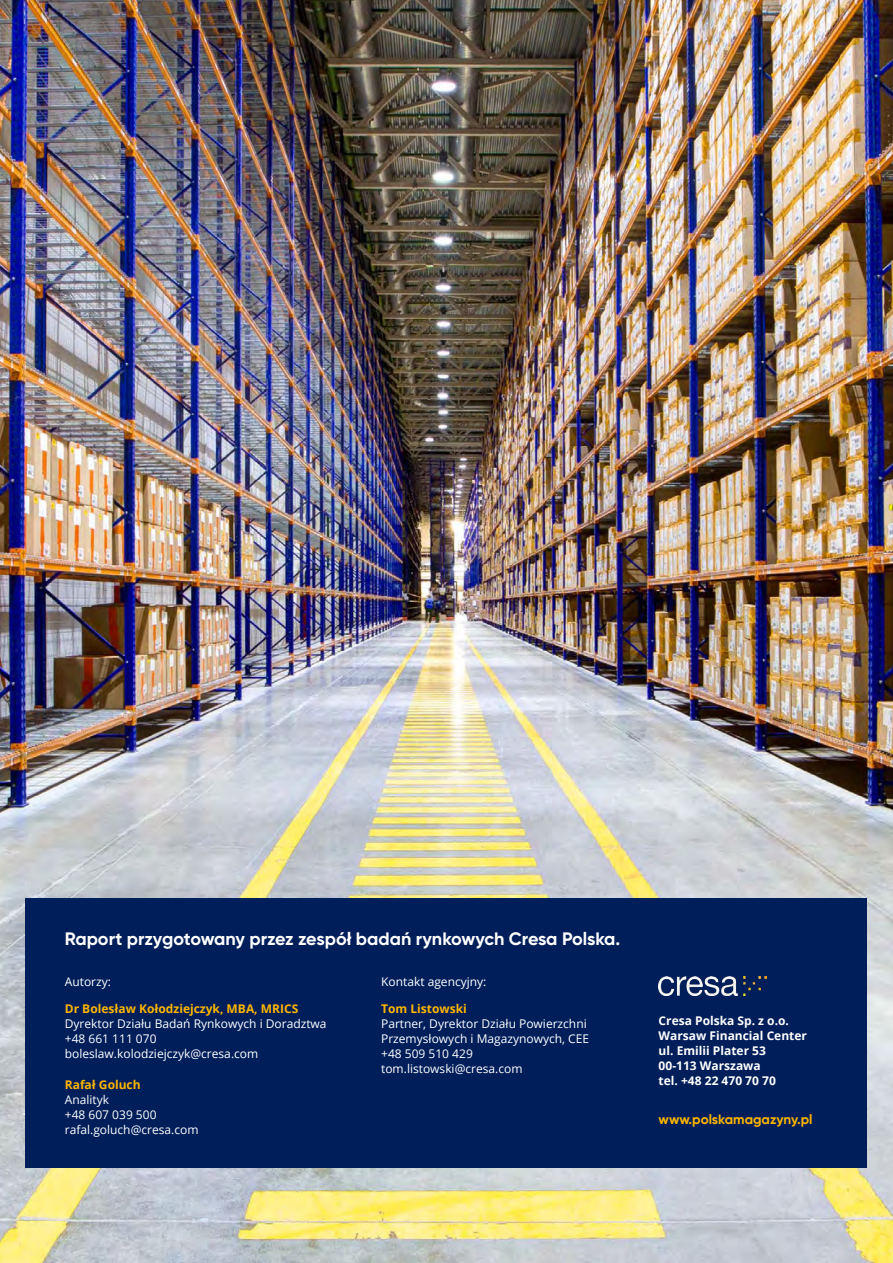
<style>
.page{position:relative;width:893px;height:1263px;background:#fff}
.page>*{position:absolute;margin:0;border:0;box-sizing:border-box;transform-origin:0 0}
.t1{font:700 18px "Gilroy";color:#fff}
.t2{font:700 13.5px "Gilroy";color:#ffb600}
.t3{font:12px/15px "Open Sans";color:#fff}
.t4{font:700 12px/15px "Open Sans";color:#fff}
.t5{font:700 12px "Open Sans";color:#ffb600}
</style>
<div class="page">
<img style="left:0;top:0;width:893px;height:1263px">
<div style="left:26px;top:898px;width:841px;height:269px;background:#001e5a"></div>
<img style="left:659px;top:977px;width:108px;height:18px">
<h1 class="t1" style="left:65px;top:928px;width:557px">Raport przygotowany przez zespół badań rynkowych Cresa Polska.</h1>
<p class="t3" style="left:65px;top:974px;width:48px">Autorzy:</p>
<p class="t5" style="left:65px;top:1000px;width:235px">Dr Bolesław Kołodziejczyk, MBA, MRICS</p>
<p class="t3" style="left:65px;top:1016px;width:263px">Dyrektor Działu Badań Rynkowych i Doradztwa +48 661 111 070 boleslaw.kolodziejczyk@cresa.com</p>
<p class="t5" style="left:65px;top:1076px;width:77px">Rafał Goluch</p>
<p class="t3" style="left:65px;top:1092px;width:135px">Analityk<br>+48 607 039 500 rafal.goluch@cresa.com</p>
<p class="t3" style="left:381px;top:974px;width:107px">Kontakt agencyjny:</p>
<p class="t5" style="left:381px;top:1000px;width:87px">Tom Listowski</p>
<p class="t3" style="left:381px;top:1016px;width:209px">Partner, Dyrektor Działu Powierzchni<br>Przemysłowych i Magazynowych, CEE +48 509 510 429 tom.listowski@cresa.com</p>
<p class="t4" style="left:659px;top:1013px;width:150px">Cresa Polska Sp. z o.o.<br>Warsaw Financial Center ul. Emilii Plater 53<br>00-113 Warszawa<br>tel. +48 22 470 70 70</p>
<p class="t2" style="left:659px;top:1111px;width:155px">www.polskamagazyny.pl</p>
</div>
